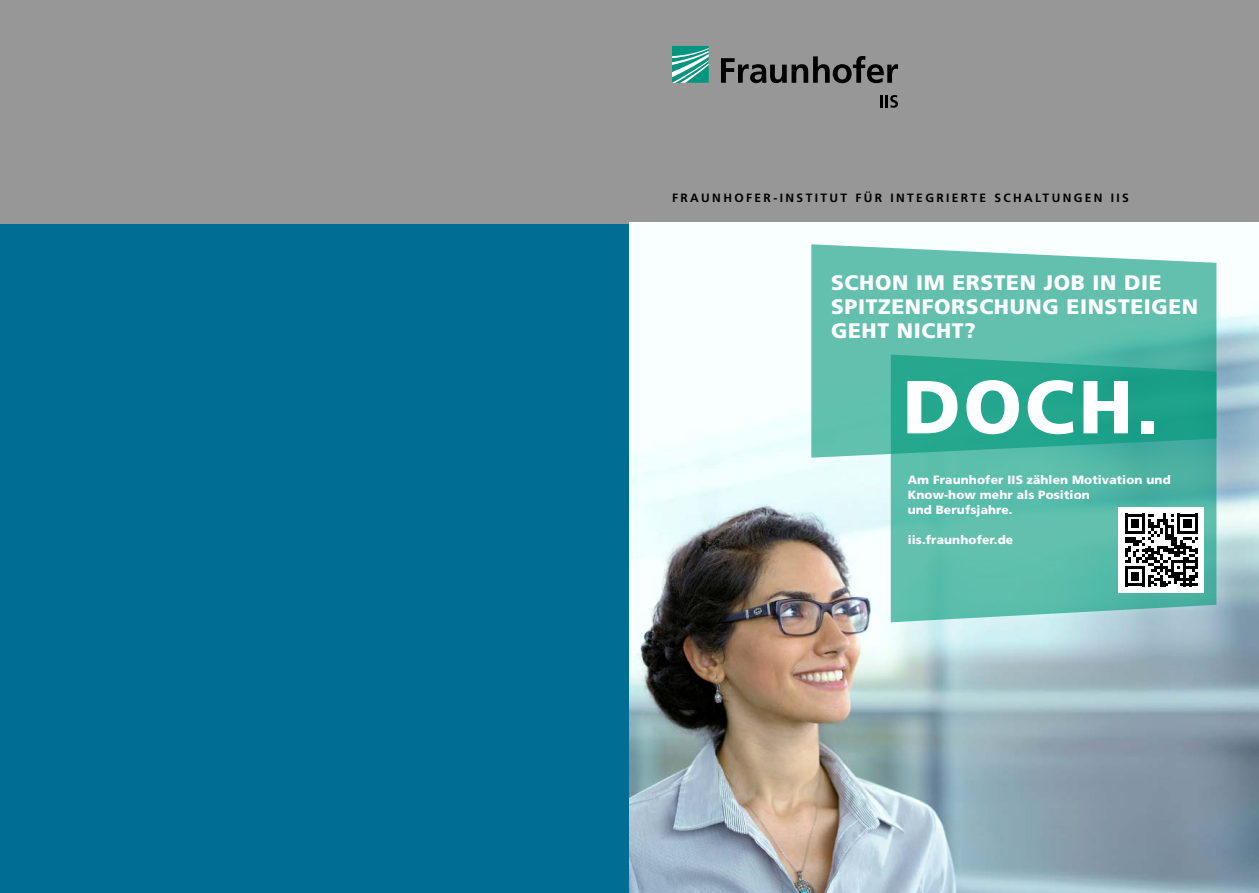
<style>
.page{position:relative;width:1259px;height:893px;background:#fff}
.page>*{position:absolute;margin:0;border:0;box-sizing:border-box;transform-origin:0 0}
.t1{font:900 75px "Frutiger LT Com";color:#fff}
.t2{font:900 21px/24px "Frutiger LT Com";letter-spacing:.03em;color:#fff}
.t3{font:900 12px/15px "Frutiger LT Com";letter-spacing:.01em;color:#fff}
.t4{font:700 12px "Frutiger LT Com";letter-spacing:.2em;color:#000}
</style>
<div class="page">
<div style="left:0;top:223px;width:629px;height:670px;background:#006e94"></div>
<div style="left:0;top:0;width:1259px;height:223px;background:#979797"></div>
<svg style="left:672px;top:46px;width:36px;height:37px"></svg>
<svg style="left:721px;top:56px;width:177px;height:27px"></svg>
<svg style="left:880px;top:95px;width:18px;height:13px"></svg>
<img style="left:630px;top:262px;width:629px;height:631px">
<svg style="left:811px;top:244px;width:405px;height:214px;fill:#63c0ae"></svg>
<svg style="left:890px;top:355px;width:326px;height:267px"></svg>
<div style="left:1118px;top:507px;width:85px;height:85px;background:#fff"></div>
<svg style="left:1125px;top:514px;width:72px;height:72px"></svg>
<p class="t4" style="left:672px;top:191px;width:458px">FRAUNHOFER-INSTITUT FÜR INTEGRIERTE SCHALTUNGEN IIS</p>
<h2 class="t2" style="left:831px;top:270px;width:369px">SCHON IM ERSTEN JOB IN DIE<br>SPITZENFORSCHUNG EINSTEIGEN<br>GEHT NICHT?</h2>
<h1 class="t1" style="left:902px;top:362px;width:258px">DOCH.</h1>
<p class="t3" style="left:907px;top:473px;width:265px">Am Fraunhofer IIS zählen Motivation und<br>Know-how mehr als Position<br>und Berufsjahre.</p>
<p class="t3" style="left:907px;top:533px;width:107px">iis.fraunhofer.de</p>
</div>
